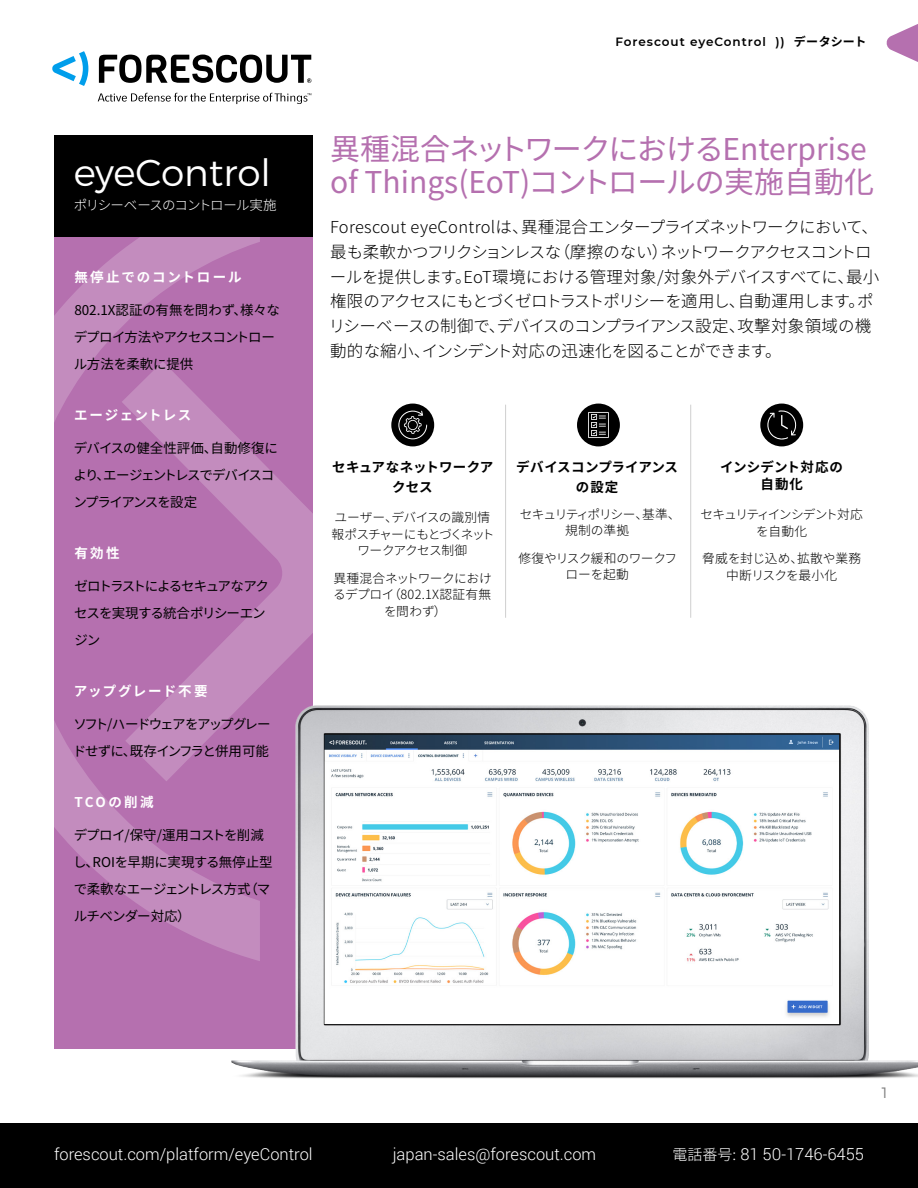
<style>
.page{position:relative;width:918px;height:1188px;background:#fff}
.page>*{position:absolute;margin:0;border:0;box-sizing:border-box;transform-origin:0 0}
.Product_Name{font:300 37.5px "Montserrat";color:#fff}
.Headline_1{font:30px/33px "Noto Sans CJ Kjp";letter-spacing:-.005em;color:#b570af}
.Body_Copy{font:300 16.5px/24.8px "Noto Sans CJ Kjp";letter-spacing:-.04em;color:#000}
.footer_text{font:300 16.5px "Roboto";color:#fff}
.t1{font:300 15px "Montserrat";color:#808080}
.Highlights_black_tex{font:13.5px/27px "Noto Sans CJ Kjp";letter-spacing:-.04em;color:#000}
.Highlights_black_tex-2{font:13.5px/27px "Noto Sans CJ Kjp";letter-spacing:-.02em;color:#000}
.Highlights_black_tex-3{font:13.5px/27px "Noto Sans CJ Kjp";letter-spacing:-.06em;color:#000}
.Highlights_black_tex-4{font:13.5px/27px "Noto Sans CJ Kjp";letter-spacing:-.08em;color:#000}
.Highlights_black_tex-5{font:13.5px/27px "Noto Sans CJ Kjp";letter-spacing:-.095em;color:#000}
.Highllights_white_ti{font:700 13.5px "Noto Sans CJ Kjp";letter-spacing:.14em;color:#fff}
.Product_Description{font:300 13.5px "Noto Sans CJ Kjp";letter-spacing:-.065em;color:#fff}
.Special_column_heade{font:700 13.5px/19.5px "Noto Sans CJ Kjp";letter-spacing:.005em;color:#000;text-align:center}
.Body_copy_-_small{font:700 13.5px/19.5px "Noto Sans CJ Kjp";letter-spacing:.025em;color:#000;text-align:center}
.Special_column_heade-2{font:700 13.5px/16.5px "Noto Sans CJ Kjp";letter-spacing:.025em;color:#000;text-align:center}
.Highllights_white_ti-2{font:700 13.5px "Noto Sans CJ Kjp";letter-spacing:.11em;color:#fff}
.Highllights_white_ti-3{font:700 13.5px "Noto Sans CJ Kjp";letter-spacing:.105em;color:#fff}
.Body_copy_-_small-2{font:300 12.75px/16.5px "Noto Sans CJ Kjp";letter-spacing:-.045em;color:#000;text-align:center}
.Body_copy_-_small-3{font:300 12.75px/16.5px "Noto Sans CJ Kjp";letter-spacing:-.07em;color:#000;text-align:center}
.Body_copy_-_small-4{font:300 12.75px/16.5px "Noto Sans CJ Kjp";letter-spacing:-.005em;color:#000;text-align:center}
.Body_copy_-_small-5{font:300 12.75px/16.5px "Noto Sans CJ Kjp";letter-spacing:-.01em;color:#000;text-align:center}
.Sheet_Name_Title{font:600 12px "Montserrat";letter-spacing:.08em;color:#000}
.s1{font-family:"Noto Sans CJ Kjp";font-weight:700}
.s2{font-family:"Noto Sans CJ Kjp";font-size:15px}
</style>
<div class="page">
<div style="left:55px;top:135px;width:258px;height:913px;background:#b570af"></div>
<svg style="left:54px;top:182px;width:206px;height:282px"></svg>
<svg style="left:54px;top:678px;width:46px;height:283px"></svg>
<svg style="left:122px;top:361px;width:191px;height:246px"></svg>
<div style="left:55px;top:135px;width:258px;height:102px;background:#000"></div>
<img style="left:100px;top:607px;width:818px;height:472px">
<div style="left:760px;top:404px;width:43px;height:42px;background:#000;border-radius:50%"></div>
<hr style="left:505px;top:405px;width:1px;height:213px;background:#000">
<hr style="left:690px;top:405px;width:1px;height:213px;background:#000">
<div style="left:0;top:1123px;width:918px;height:65px;background:#000"></div>
<svg style="left:886px;top:24px;width:32px;height:38px"></svg>
<div style="left:577px;top:404px;width:43px;height:42px;background:#000;border-radius:50%"></div>
<div style="left:391px;top:404px;width:43px;height:42px;background:#000;border-radius:50%"></div>
<svg style="left:766px;top:410px;width:32px;height:30px"></svg>
<svg style="left:398px;top:411px;width:29px;height:28px"></svg>
<svg style="left:588px;top:412px;width:21px;height:26px"></svg>
<svg style="left:52px;top:51px;width:36px;height:35px"></svg>
<svg style="left:99px;top:55px;width:212px;height:28px"></svg>
<svg style="left:98px;top:93px;width:213px;height:11px"></svg>
<p class="Product_Name" style="left:74px;top:144px;width:199px">eyeControl</p>
<p class="Product_Description" style="left:74px;top:198px;width:204px">ポリシーベースのコントロール実施</p>
<p class="Highllights_white_ti" style="left:74px;top:269px;width:169px">無停止でのコントロール</p>
<p class="Highlights_black_tex-2" style="left:74px;top:296px;width:208px">802.1X認証の有無を問わず、様々なデプロイ方法やアクセスコントロール方法を柔軟に提供</p>
<p class="Highllights_white_ti-3" style="left:74px;top:407px;width:119px">エージェントレス</p>
<p class="Highlights_black_tex-3" style="left:74px;top:434px;width:206px">デバイスの健全性評価、自動修復により、エージェントレスでデバイスコンプライアンスを設定</p>
<p class="Highllights_white_ti" style="left:74px;top:545px;width:47px">有効性</p>
<p class="Highlights_black_tex-4" style="left:74px;top:572px;width:196px">ゼロトラストによるセキュアなアクセスを実現する統合ポリシーエンジン</p>
<p class="Highllights_white_ti-2" style="left:74px;top:683px;width:135px">アップグレード不要</p>
<p class="Highlights_black_tex-5" style="left:73px;top:710px;width:200px">ソフト/ハードウェアをアップグレードせずに、既存インフラと併用可能</p>
<p class="Highllights_white_ti" style="left:74px;top:794px;width:81px">TCOの削減</p>
<p class="Highlights_black_tex" style="left:73px;top:821px;width:201px">デプロイ/保守/運用コストを削減し、ROIを早期に実現する無停止型で柔軟なエージェントレス方式（マルチベンダー対応）　</p>
<p class="Sheet_Name_Title" style="left:616px;top:34px;width:252px">Forescout eyeControl )) <span class="s1">データシート</span></p>
<p class="Headline_1" style="left:330px;top:134px;width:546px">異種混合ネットワークにおけるEnterprise of Things(EoT)コントロールの実施自動化</p>
<p class="Body_Copy" style="left:329px;top:215px;width:552px">Forescout eyeControlは、異種混合エンタープライズネットワークにおいて、最も柔軟かつフリクションレスな（摩擦のない）ネットワークアクセスコントロールを提供します。EoT環境における管理対象/対象外デバイスすべてに、最小権限のアクセスにもとづくゼロトラストポリシーを適用し、自動運用します。ポリシーベースの制御で、デバイスのコンプライアンス設定、攻撃対象領域の機動的な縮小、インシデント対応の迅速化を図ることができます。</p>
<p class="Special_column_heade" style="left:332px;top:458px;width:163px">セキュアなネットワークアクセス</p>
<p class="Body_copy_-_small-2" style="left:331px;top:510px;width:165px">ユーザー、デバイスの識別情報ポスチャーにもとづくネットワークアクセス制御</p>
<p class="Body_copy_-_small-4" style="left:333px;top:570px;width:160px">異種混合ネットワークにおけるデプロイ（802.1X認証有無を問わず）</p>
<p class="Body_copy_-_small" style="left:516px;top:458px;width:163px">デバイスコンプライアンスの設定</p>
<p class="Body_copy_-_small-3" style="left:520px;top:506px;width:162px">セキュリティポリシー、基準、規制の準拠</p>
<p class="Body_copy_-_small-2" style="left:518px;top:550px;width:160px">修復やリスク緩和のワークフローを起動</p>
<p class="Special_column_heade-2" style="left:720px;top:459px;width:124px">インシデント対応の自動化</p>
<p class="Body_copy_-_small-3" style="left:701px;top:507px;width:164px">セキュリティインシデント対応を自動化</p>
<p class="Body_copy_-_small-5" style="left:702px;top:550px;width:161px">脅威を封じ込め、拡散や業務中断リスクを最小化</p>
<p class="t1" style="left:880px;top:1081px;width:11px">1</p>
<p class="footer_text" style="left:54px;top:1143px;width:260px">forescout.com/platform/eyeControl</p>
<p class="footer_text" style="left:393px;top:1143px;width:205px">japan-sales@forescout.com</p>
<p class="footer_text" style="left:673px;top:1143px;width:193px"><span class="s2">電話番号:</span> 81 50-1746-6455</p>
</div>
